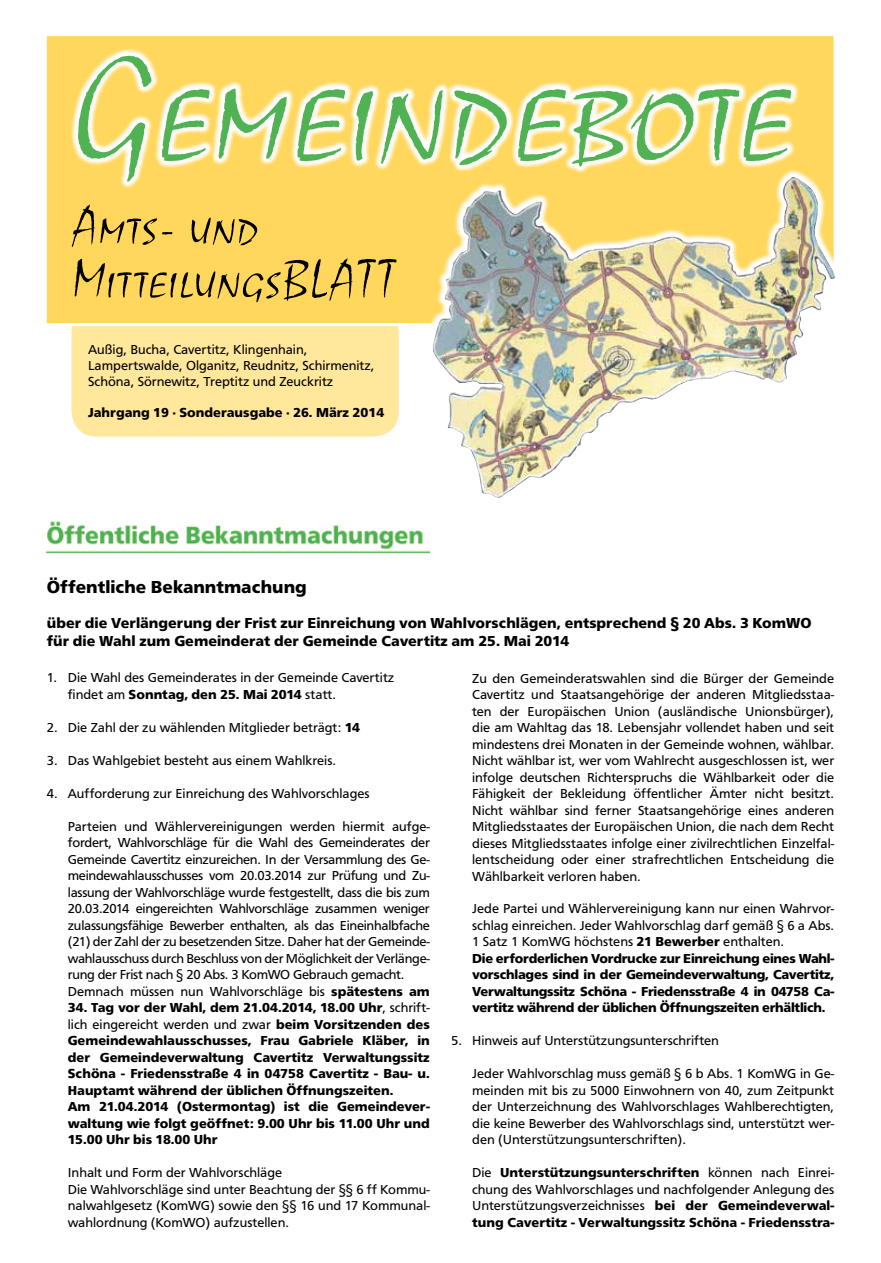
<style>
.page{position:relative;width:881px;height:1263px;background:#fff}
.page>*{position:absolute;margin:0;border:0;box-sizing:border-box;transform-origin:0 0}
.t1{font:300 156.9px "Mistral SCITC";color:#51b253}
.t2{font:300 55.35px/53.7px "Mistral SCITC";color:#000}
.t3{font:700 18px "Frutus T";color:#000}
.t4{font:700 15px/18px "Frutus T";color:#000}
.t5{font:13.5px/16.5px "Frutus T";color:#000}
.t6{font:13.5px/16.5px "Frutus T";letter-spacing:-.02em;color:#000}
.t7{font:700 13.5px/16.5px "Frutus T";color:#000}
.t8{font:700 13.5px/16.5px "Frutus T";letter-spacing:-.02em;color:#000}
.s1{font-weight:700}
.s2{font-weight:400}
</style>
<div class="page">
<div style="left:71px;top:307px;width:327px;height:130px;background:#ffe79b;border-radius:26px"></div>
<div style="left:47px;top:36px;width:786px;height:287px;background:#ffd75d"></div>
<svg style="left:70px;top:48px;width:729px;height:142px;fill:#ffd861"></svg>
<hr style="left:61px;top:323px;width:346px;height:3px;background:#fff">
<img style="left:424px;top:168px;width:412px;height:330px">
<img style="left:725px;top:178px;width:65px;height:97px">
<img style="left:47px;top:521px;width:382px;height:32px">
<h1 class="t1" style="left:71px;top:23px;width:722px">Gemeindebote</h1>
<h2 class="t2" style="left:71px;top:199px;width:327px">Amts- und<br>MitteilungsBLATT</h2>
<p class="t5" style="left:88px;top:341px;width:288px">Außig, Bucha, Cavertitz, Klingenhain,<br>Lampertswalde, Olganitz, Reudnitz, Schirmenitz,<br>Schöna, Sörnewitz, Treptitz und Zeuckritz</p>
<p class="t7" style="left:88px;top:404px;width:297px">Jahrgang 19 · Sonderausgabe · 26. März 2014</p>
<h3 class="t3" style="left:47px;top:576px;width:261px">Öffentliche Bekanntmachung</h3>
<p class="t4" style="left:47px;top:613px;width:765px">über die Verlängerung der Frist zur Einreichung von Wahlvorschlägen, entsprechend § 20 Abs. 3 KomWO für die Wahl zum Gemeinderat der Gemeinde Cavertitz am 25. Mai 2014</p>
<p class="t5" style="left:68px;top:669px;width:328px;text-indent:-21px">1. Die Wahl des Gemeinderates in der Gemeinde Cavertitz findet am <span class="s1">Sonntag, den 25. Mai 2014</span> statt.</p>
<p class="t5" style="left:47px;top:719px;width:314px">2. Die Zahl der zu wählenden Mitglieder beträgt: <span class="s1">14</span></p>
<p class="t5" style="left:47px;top:752px;width:291px">3. Das Wahlgebiet besteht aus einem Wahlkreis.</p>
<p class="t5" style="left:47px;top:785px;width:324px">4. Aufforderung zur Einreichung des Wahlvorschlages</p>
<p class="t6" style="left:68px;top:818px;width:363px">Parteien und Wählervereinigungen werden hiermit aufge&shy;fordert, Wahlvorschläge für die Wahl des Gemeinderates der Gemeinde Cavertitz einzureichen. In der Versammlung des Ge&shy;meindewahlausschusses vom 20.03.2014 zur Prüfung und Zu&shy;lassung der Wahlvorschläge wurde festgestellt, dass die bis zum 20.03.2014 eingereichten Wahlvorschläge zusammen weniger zulassungsfähige Bewerber enthalten, als das Eineinhalbfache (21) der Zahl der zu besetzenden Sitze. Daher hat der Gemeinde&shy;wahlausschuss durch Beschluss von der Möglichkeit der Verlänge&shy;rung der Frist nach § 20 Abs. 3 KomWO Gebrauch gemacht.<br>Demnach müssen nun Wahlvorschläge bis <span class="s1">spätestens am</span></p>
<p class="t7" style="left:68px;top:999px;width:363px">34. Tag vor der Wahl, dem 21.04.2014, 18.00 Uhr<span class="s2">, schrift&shy;lich eingereicht werden und zwar</span> beim Vorsitzenden des Gemeindewahlausschusses, Frau Gabriele Kläber, in der Gemeindeverwaltung Cavertitz Verwaltungssitz Schöna - Friedensstraße 4 in 04758 Cavertitz - Bau- u.<br>Hauptamt während der üblichen Öffnungszeiten.<br>Am 21.04.2014 (Ostermontag) ist die Gemeindever&shy;waltung wie folgt geöffnet: 9.00 Uhr bis 11.00 Uhr und 15.00 Uhr bis 18.00 Uhr</p>
<p class="t5" style="left:68px;top:1164px;width:363px">Inhalt und Form der Wahlvorschläge<br>Die Wahlvorschläge sind unter Beachtung der §§ 6 ff Kommu&shy;nalwahlgesetz (KomWG) sowie den §§ 16 und 17 Kommunal&shy;wahlordnung (KomWO) aufzustellen.</p>
<p class="t5" style="left:472px;top:669px;width:363px;text-align:justify">Zu den Gemeinderatswahlen sind die Bürger der Gemeinde Cavertitz und Staatsangehörige der anderen Mitgliedsstaa&shy;ten der Europäischen Union (ausländische Unionsbürger), die am Wahltag das 18. Lebensjahr vollendet haben und seit mindestens drei Monaten in der Gemeinde wohnen, wählbar.<br>Nicht wählbar ist, wer vom Wahlrecht ausgeschlossen ist, wer infolge deutschen Richterspruchs die Wählbarkeit oder die Fähigkeit der Bekleidung öffentlicher Ämter nicht besitzt.<br>Nicht wählbar sind ferner Staatsangehörige eines anderen Mitgliedsstaates der Europäischen Union, die nach dem Recht dieses Mitgliedsstaates infolge einer zivilrechtlichen Einzelfal&shy;lentscheidung oder einer strafrechtlichen Entscheidung die Wählbarkeit verloren haben.</p>
<p class="t8" style="left:472px;top:900px;width:363px"><span class="s2">Jede Partei und Wählervereinigung kann nur einen Wahrvor&shy;schlag einreichen. Jeder Wahlvorschlag darf gemäß § 6 a Abs.<br>1 Satz 1 KomWG höchstens</span> 21 Bewerber <span class="s2">enthalten.<br></span>Die erforderlichen Vordrucke zur Einreichung eines Wahl&shy;vorschlages sind in der Gemeindeverwaltung, Cavertitz, Verwaltungssitz Schöna - Friedensstraße 4 in 04758 Ca&shy;vertitz während der üblichen Öffnungszeiten erhältlich.</p>
<p class="t5" style="left:451px;top:1032px;width:269px">5. Hinweis auf Unterstützungsunterschriften</p>
<p class="t5" style="left:472px;top:1065px;width:363px;text-align:justify">Jeder Wahlvorschlag muss gemäß § 6 b Abs. 1 KomWG in Ge&shy;meinden mit bis zu 5000 Einwohnern von 40, zum Zeitpunkt der Unterzeichnung des Wahlvorschlages Wahlberechtigten, die keine Bewerber des Wahlvorschlags sind, unterstützt wer&shy;den (Unterstützungsunterschriften).</p>
<p class="t5" style="left:472px;top:1164px;width:363px;text-align:justify">Die <span class="s1">Unterstützungsunterschriften</span> können nach Einrei&shy;chung des Wahlvorschlages und nachfolgender Anlegung des Unterstützungsverzeichnisses <span class="s1">bei der Gemeindeverwal&shy;tung Cavertitz - Verwaltungssitz Schöna - Friedensstra-</span></p>
</div>
